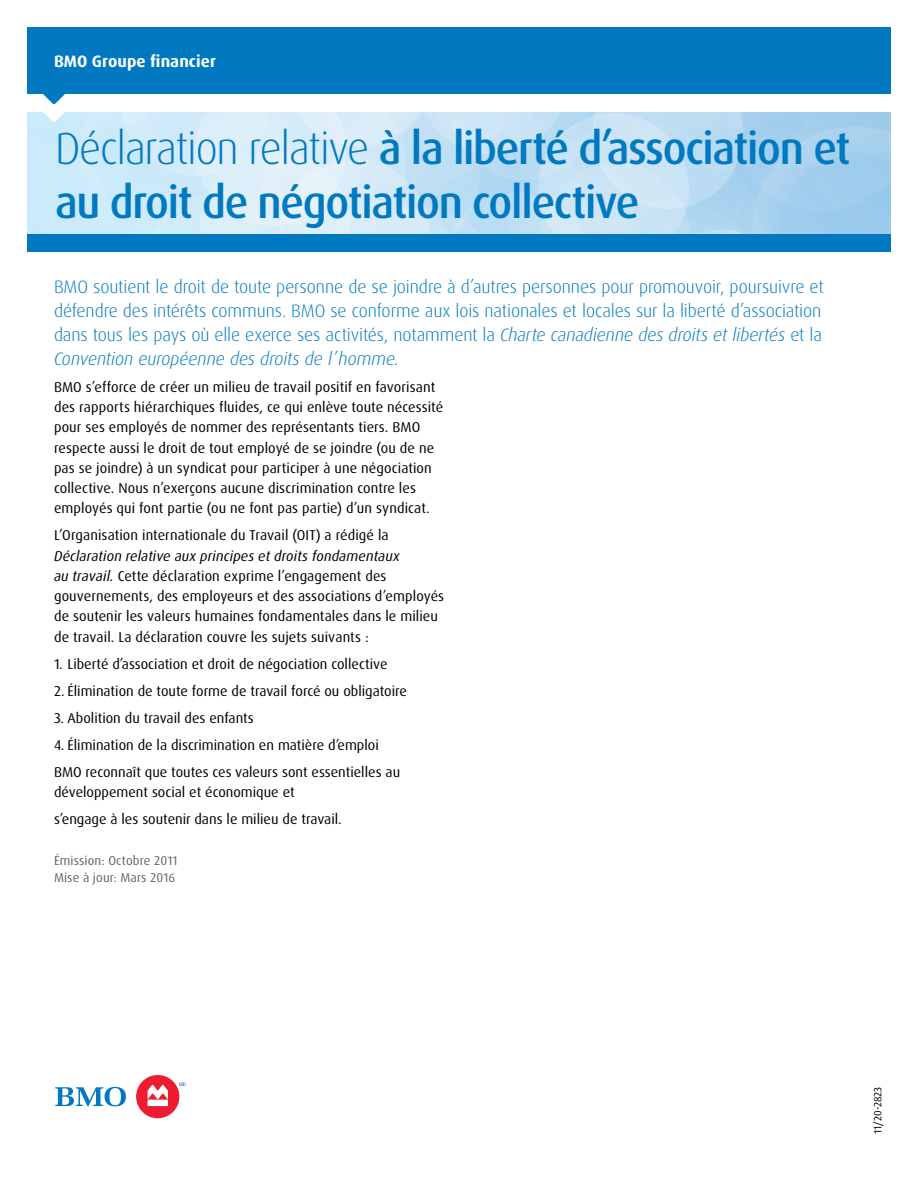
<style>
.page{position:relative;width:918px;height:1188px;background:#fff}
.page>*{position:absolute;margin:0;border:0;box-sizing:border-box;transform-origin:0 0}
.Cover_Title{font:500 45px/54px "Dax Pro";letter-spacing:-.03em;color:#0079c1}
.Intro_Copy_Blue{font:300 18px/24px "Dax Pro";letter-spacing:-.005em;color:#0079c1}
.Line_of_Business{font:700 16.5px "Dax Pro";letter-spacing:.005em;color:#fff}
.Body_Copy{font:14.25px/20.2px "Dax Pro";letter-spacing:.005em;color:#000}
.Body_Copy-2{font:12.75px "Dax Pro";letter-spacing:.01em;color:#636466}
.t1{font:10.5px "Dax Pro";color:#000}
.s1{font-weight:300}
.s2{font-style:italic}
</style>
<div class="page">
<div style="left:27px;top:234px;width:864px;height:18px;background:#0079c1"></div>
<div style="left:27px;top:27px;width:864px;height:67px;background:#0079c1"></div>
<svg style="left:27px;top:94px;width:864px;height:140px;background:#cce6f6"></svg>
<div style="left:136px;top:1075px;width:43px;height:43px;background:#ed1c2e;border-radius:50%"></div>
<svg style="left:55px;top:1087px;width:71px;height:19px"></svg>
<svg style="left:179px;top:1083px;width:7px;height:3px"></svg>
<svg style="left:148px;top:1085px;width:20px;height:21px"></svg>
<h1 class="Line_of_Business" style="left:54px;top:51px;width:163px">BMO Groupe financier</h1>
<h1 class="Cover_Title" style="left:55px;top:121px;width:797px"><span class="s1">Déclaration relative</span> à la liberté d’association et au droit de négotiation collective</h1>
<p class="Intro_Copy_Blue" style="left:54px;top:275px;width:771px">BMO soutient le droit de toute personne de se joindre à d’autres personnes pour promouvoir, poursuivre et défendre des intérêts communs. BMO se conforme aux lois nationales et locales sur la liberté d’association dans tous les pays où elle exerce ses activités, notamment la <span class="s2">Charte canadienne des droits et libertés</span> et la <span class="s2">Convention européenne des droits de l’homme.</span></p>
<p class="Body_Copy" style="left:54px;top:377px;width:391px">BMO s’efforce de créer un milieu de travail positif en favorisant des rapports hiérarchiques fluides, ce qui enlève toute nécessité pour ses employés de nommer des représentants tiers. BMO respecte aussi le droit de tout employé de se joindre (ou de ne pas se joindre) à un syndicat pour participer à une négociation collective. Nous n’exerçons aucune discrimination contre les employés qui font partie (ou ne font pas partie) d’un syndicat.</p>
<p class="Body_Copy" style="left:54px;top:525px;width:392px">L’Organisation internationale du Travail (OIT) a rédigé la <span class="s2">Déclaration relative aux principes et droits fondamentaux<br>au travail.</span> Cette déclaration exprime l’engagement des gouvernements, des employeurs et des associations d’employés de soutenir les valeurs humaines fondamentales dans le milieu de travail. La déclaration couvre les sujets suivants :</p>
<p class="Body_Copy" style="left:54px;top:654px;width:335px">1. Liberté d’association et droit de négociation collective</p>
<p class="Body_Copy" style="left:54px;top:681px;width:355px">2. Élimination de toute forme de travail forcé ou obligatoire</p>
<p class="Body_Copy" style="left:54px;top:708px;width:201px">3. Abolition du travail des enfants</p>
<p class="Body_Copy" style="left:54px;top:735px;width:326px">4. Élimination de la discrimination en matière d’emploi</p>
<p class="Body_Copy" style="left:54px;top:762px;width:348px">BMO reconnaît que toutes ces valeurs sont essentielles au développement social et économique et</p>
<p class="Body_Copy" style="left:54px;top:809px;width:289px">s’engage à les soutenir dans le milieu de travail.</p>
<p class="Body_Copy-2" style="left:54px;top:853px;width:125px">Émission: Octobre 2011</p>
<p class="Body_Copy-2" style="left:54px;top:870px;width:123px">Mise à jour: Mars 2016</p>
<p class="t1" style="left:871px;top:1134px;width:49px;rotate:-90deg">11/20-2823</p>
</div>
